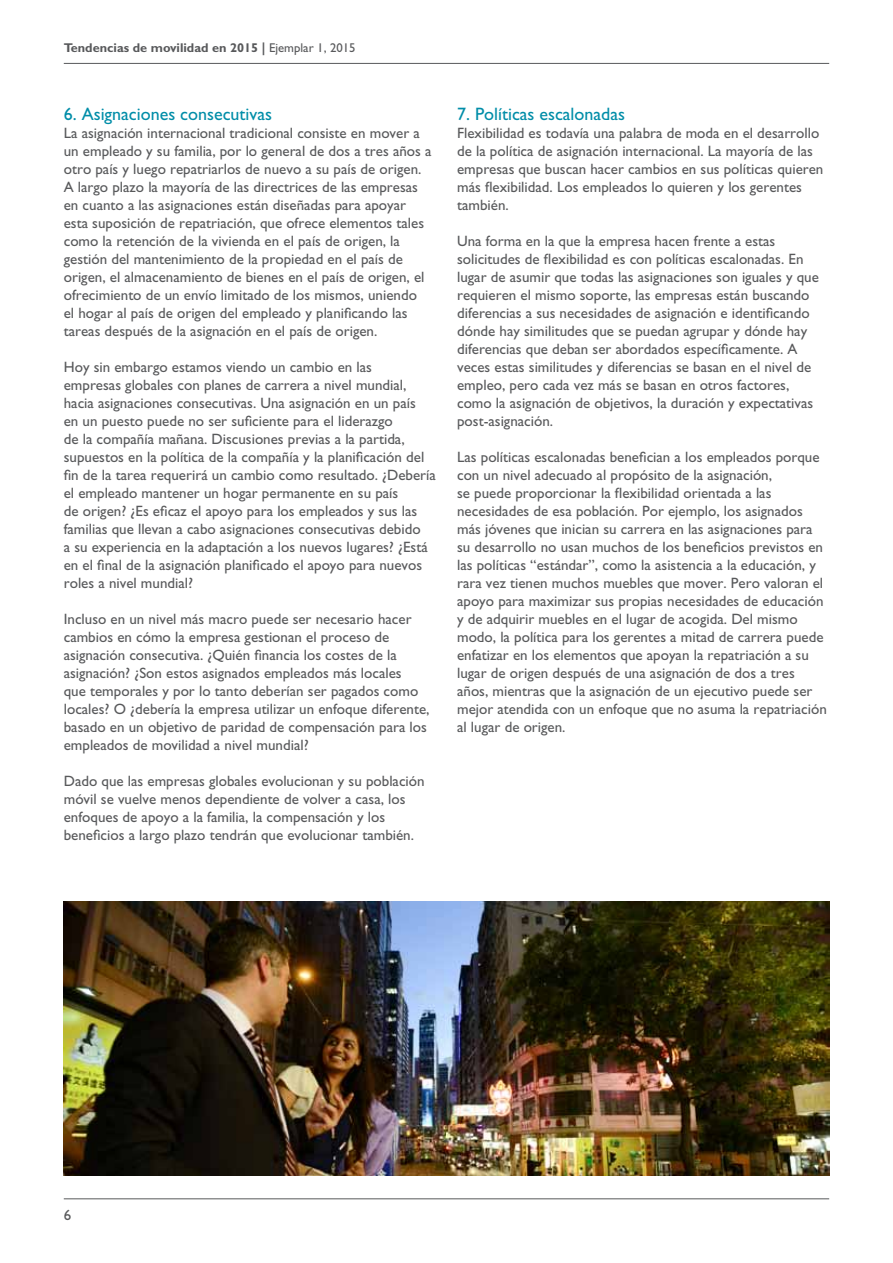
<style>
.page{position:relative;width:893px;height:1263px;background:#fff}
.page>*{position:absolute;margin:0;border:0;box-sizing:border-box;transform-origin:0 0}
.t1{font:18px "Gill Sans";color:#008da8}
.t2{font:15px/18px "Gill Sans";color:#58595b}
.t3{font:700 12.75px "Gill Sans";color:#58595b}
.s1{font-weight:400}
</style>
<div class="page">
<hr style="left:64px;top:63px;width:765px;height:1px;background:#58595b">
<hr style="left:64px;top:1198px;width:765px;height:1px;background:#58595b">
<img style="left:64px;top:902px;width:765px;height:274px">
<p class="t3" style="left:64px;top:40px;width:293px">Tendencias de movilidad en 2015 | <span class="s1">Ejemplar 1, 2015</span></p>
<p class="t1" style="left:64px;top:103px;width:210px">6. Asignaciones consecutivas</p>
<p class="t2" style="left:64px;top:124px;width:369px">La asignación internacional tradicional consiste en mover a un empleado y su familia, por lo general de dos a tres años a otro país y luego repatriarlos de nuevo a su país de origen.<br>A largo plazo la mayoría de las directrices de las empresas en cuanto a las asignaciones están diseñadas para apoyar esta suposición de repatriación, que ofrece elementos tales como la retención de la vivienda en el país de origen, la gestión del mantenimiento de la propiedad en el país de origen, el almacenamiento de bienes en el país de origen, el ofrecimiento de un envío limitado de los mismos, uniendo<br>el hogar al país de origen del empleado y planificando las tareas después de la asignación en el país de origen.</p>
<p class="t2" style="left:64px;top:358px;width:374px">Hoy sin embargo estamos viendo un cambio en las<br>empresas globales con planes de carrera a nivel mundial, hacia asignaciones consecutivas. Una asignación en un país<br>en un puesto puede no ser suficiente para el liderazgo<br>de la compañía mañana. Discusiones previas a la partida, supuestos en la política de la compañía y la planificación del fin de la tarea requerirá un cambio como resultado. ¿Debería el empleado mantener un hogar permanente en su país<br>de origen? ¿Es eficaz el apoyo para los empleados y sus las familias que llevan a cabo asignaciones consecutivas debido<br>a su experiencia en la adaptación a los nuevos lugares? ¿Está en el final de la asignación planificado el apoyo para nuevos roles a nivel mundial?</p>
<p class="t2" style="left:64px;top:610px;width:367px">Incluso en un nivel más macro puede ser necesario hacer cambios en cómo la empresa gestionan el proceso de asignación consecutiva. ¿Quién financia los costes de la asignación? ¿Son estos asignados empleados más locales<br>que temporales y por lo tanto deberían ser pagados como locales? O ¿debería la empresa utilizar un enfoque diferente, basado en un objetivo de paridad de compensación para los empleados de movilidad a nivel mundial?</p>
<p class="t2" style="left:64px;top:772px;width:362px">Dado que las empresas globales evolucionan y su población móvil se vuelve menos dependiente de volver a casa, los enfoques de apoyo a la familia, la compensación y los beneficios a largo plazo tendrán que evolucionar también.</p>
<p class="t1" style="left:457px;top:103px;width:169px">7. Políticas escalonadas</p>
<p class="t2" style="left:457px;top:124px;width:368px">Flexibilidad es todavía una palabra de moda en el desarrollo de la política de asignación internacional. La mayoría de las empresas que buscan hacer cambios en sus políticas quieren más flexibilidad. Los empleados lo quieren y los gerentes también.</p>
<p class="t2" style="left:457px;top:232px;width:363px">Una forma en la que la empresa hacen frente a estas solicitudes de flexibilidad es con políticas escalonadas. En lugar de asumir que todas las asignaciones son iguales y que requieren el mismo soporte, las empresas están buscando diferencias a sus necesidades de asignación e identificando dónde hay similitudes que se puedan agrupar y dónde hay diferencias que deban ser abordados específicamente. A veces estas similitudes y diferencias se basan en el nivel de empleo, pero cada vez más se basan en otros factores, como la asignación de objetivos, la duración y expectativas post-asignación.</p>
<p class="t2" style="left:457px;top:448px;width:371px">Las políticas escalonadas benefician a los empleados porque con un nivel adecuado al propósito de la asignación,<br>se puede proporcionar la flexibilidad orientada a las necesidades de esa población. Por ejemplo, los asignados más jóvenes que inician su carrera en las asignaciones para su desarrollo no usan muchos de los beneficios previstos en las políticas “estándar”, como la asistencia a la educación, y rara vez tienen muchos muebles que mover. Pero valoran el apoyo para maximizar sus propias necesidades de educación y de adquirir muebles en el lugar de acogida. Del mismo modo, la política para los gerentes a mitad de carrera puede enfatizar en los elementos que apoyan la repatriación a su lugar de origen después de una asignación de dos a tres años, mientras que la asignación de un ejecutivo puede ser mejor atendida con un enfoque que no asuma la repatriación al lugar de origen.</p>
<p class="t2" style="left:64px;top:1206px;width:9px">6</p>
</div>
